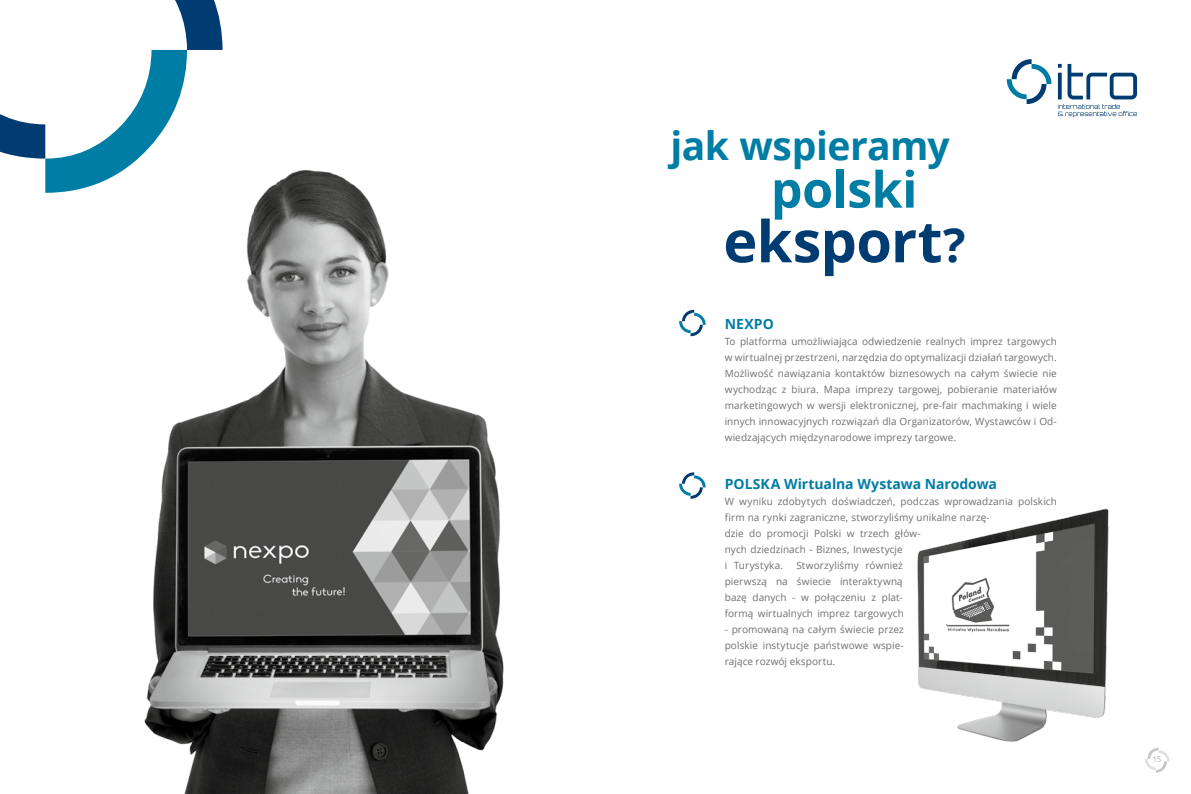
<style>
.page{position:relative;width:1191px;height:794px;background:#fff}
.page>*{position:absolute;margin:0;border:0;box-sizing:border-box;transform-origin:0 0}
.t1{font:700 57.6px "Open Sans";letter-spacing:-.01em;color:#003b71}
.t2{font:700 50px "Open Sans";letter-spacing:-.01em;color:#007da4}
.t3{font:700 39.1px "Open Sans";letter-spacing:-.015em;color:#007da4}
.t4{font:700 14px "Open Sans";letter-spacing:-.005em;color:#007da4}
.t5{font:10px/16px "Open Sans";letter-spacing:.005em;color:#6f6f6e;text-align:justify}
.t6{font:600 8px "Open Sans";color:#c5c6c6}
.s1{font-size:47px}
</style>
<div class="page">
<img style="left:144px;top:170px;width:360px;height:624px">
<svg style="left:0;top:0;width:222px;height:193px"></svg>
<svg style="left:1006px;top:59px;width:45px;height:45px"></svg>
<svg style="left:1058px;top:64px;width:79px;height:53px"></svg>
<img style="left:917px;top:508px;width:192px;height:234px">
<svg style="left:679px;top:310px;width:26px;height:26px"></svg>
<svg style="left:679px;top:472px;width:26px;height:27px"></svg>
<svg style="left:1145px;top:747px;width:24px;height:25px"></svg>
<h3 class="t3" style="left:670px;top:118px;width:281px">jak wspieramy</h3>
<h2 class="t2" style="left:771px;top:154px;width:148px">polski</h2>
<h1 class="t1" style="left:723px;top:201px;width:244px">eksport<span class="s1">?</span></h1>
<h3 class="t4" style="left:724px;top:314px;width:51px">NEXPO</h3>
<p class="t5" style="left:724px;top:333px;width:333px">To platforma umożliwiająca odwiedzenie realnych imprez targowych w wirtualnej przestrzeni, narzędzia do optymalizacji działań targowych.<br>Możliwość nawiązania kontaktów biznesowych na całym świecie nie wychodząc z biura. Mapa imprezy targowej, pobieranie materiałów marketingowych w wersji elektronicznej, pre-fair machmaking i wiele innych innowacyjnych rozwiązań dla Organizatorów, Wystawców i Od&shy;wiedzających międzynarodowe imprezy targowe.</p>
<h3 class="t4" style="left:724px;top:474px;width:274px">POLSKA Wirtualna Wystawa Narodowa</h3>
<p class="t5" style="left:724px;top:493px;width:333px;text-align:left">W wyniku zdobytych doświadczeń, podczas wprowadzania polskich firm na rynki zagraniczne, stworzyliśmy unikalne narzę-<br>dzie do promocji Polski w trzech głów-<br>nych dziedzinach - Biznes, Inwestycje<br>i Turystyka.</p>
<p class="t5" style="left:724px;top:557px;width:180px;text-indent:72px">Stworzyliśmy również pierwszą na świecie interaktywną bazę danych - w połączeniu z plat&shy;formą wirtualnych imprez targowych</p>
<p class="t5" style="left:724px;top:621px;width:181px">- promowaną na całym świecie przez polskie instytucje państwowe wspie&shy;rające rozwój eksportu.</p>
<p class="t6" style="left:1152px;top:754px;width:10px">15</p>
</div>
